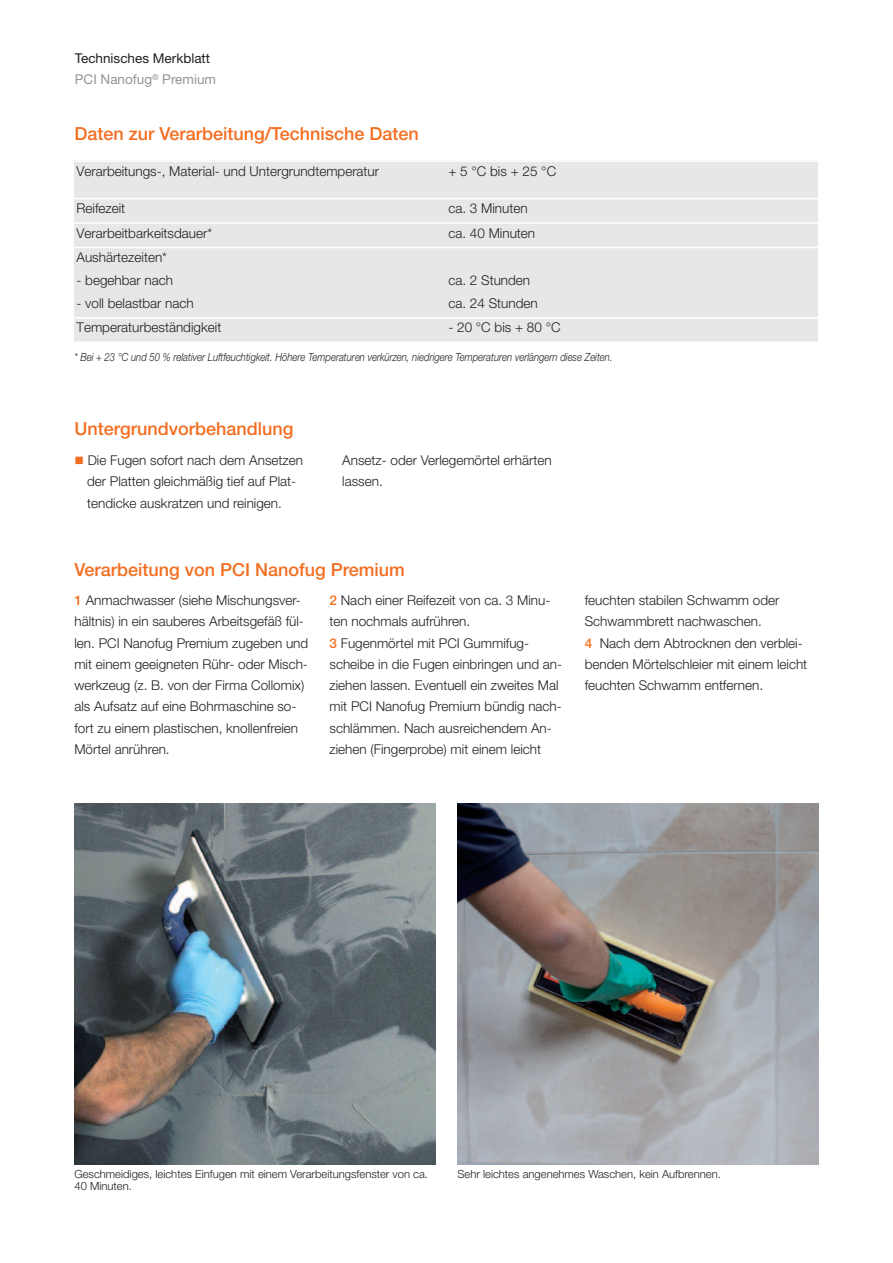
<style>
.page{position:relative;width:893px;height:1263px;background:#fff}
.page>*{position:absolute;margin:0;border:0;box-sizing:border-box;transform-origin:0 0}
.t1{font:500 18px "Helvetica Neue LT Pro";color:#f36e21}
.t2{font:300 13.5px/21.3px "Helvetica Neue LT Pro";color:#231f20}
.t3{font:13.5px/21.3px "Helvetica Neue LT Pro";color:#231f20}
.t4{font:300 11.25px "Helvetica Neue LT Pro";color:#231f20}
.t5{font:italic 300 11.25px "Helvetica Neue LT Pro";color:#231f20;scale:.85 1}
.s1{color:#939598}
.s2{color:#f36e21}
.s3{font-family:"Courier New";font-weight:400;font-size:10.5px;color:#fff}
.s4{font-weight:500;color:#f36e21}
</style>
<div class="page">
<div style="left:74px;top:160px;width:372px;height:39px;background:#e6e7e9"></div>
<div style="left:446px;top:160px;width:372px;height:39px;background:#e6e7e9"></div>
<div style="left:74px;top:199px;width:372px;height:24px;background:#e6e7e9"></div>
<div style="left:446px;top:199px;width:372px;height:24px;background:#e6e7e9"></div>
<div style="left:74px;top:223px;width:372px;height:25px;background:#e6e7e9"></div>
<div style="left:446px;top:223px;width:372px;height:25px;background:#e6e7e9"></div>
<div style="left:74px;top:248px;width:558px;height:23px;background:#e6e7e9"></div>
<div style="left:632px;top:248px;width:186px;height:23px;background:#e6e7e9"></div>
<div style="left:74px;top:271px;width:372px;height:23px;background:#e6e7e9"></div>
<div style="left:446px;top:271px;width:372px;height:23px;background:#e6e7e9"></div>
<div style="left:74px;top:294px;width:372px;height:24px;background:#e6e7e9"></div>
<div style="left:446px;top:294px;width:372px;height:24px;background:#e6e7e9"></div>
<div style="left:74px;top:318px;width:372px;height:25px;background:#e6e7e9"></div>
<div style="left:446px;top:318px;width:372px;height:25px;background:#e6e7e9"></div>
<hr style="left:74px;top:160px;width:744px;height:2px;background:#fff">
<hr style="left:74px;top:198px;width:744px;height:1px;background:#fff">
<hr style="left:74px;top:222px;width:744px;height:2px;background:#fff">
<hr style="left:74px;top:247px;width:744px;height:1px;background:#fff">
<hr style="left:74px;top:317px;width:744px;height:2px;background:#fff">
<hr style="left:74px;top:341px;width:744px;height:2px;background:#fff">
<img style="left:457px;top:803px;width:362px;height:361px">
<img style="left:74px;top:803px;width:362px;height:361px">
<p class="t3" style="left:75px;top:49px;width:143px">Technisches Merkblatt<br><span class="s1">PCI Nanofug</span><sup>®</sup> <span class="s1">Premium</span></p>
<h1 class="t1" style="left:74px;top:128px;width:346px">Daten zur Verarbeitung/Technische Daten</h1>
<p class="t2" style="left:77px;top:162px;width:304px">Verarbeitungs-, Material- und Untergrundtemperatur</p>
<p class="t2" style="left:448px;top:162px;width:109px">+5°Cbis+25°C</p>
<p class="t2" style="left:77px;top:199px;width:50px">Reifezeit</p>
<p class="t2" style="left:448px;top:199px;width:81px">ca. 3 Minuten</p>
<p class="t2" style="left:77px;top:224px;width:137px">Verarbeitbarkeitsdauer*</p>
<p class="t2" style="left:448px;top:224px;width:88px">ca. 40 Minuten</p>
<p class="t2" style="left:77px;top:248px;width:92px">Aushärtezeiten*</p>
<p class="t2" style="left:77px;top:271px;width:98px">- begehbar nach</p>
<p class="t2" style="left:448px;top:271px;width:83px">ca. 2 Stunden</p>
<p class="t2" style="left:77px;top:294px;width:119px">- voll belastbar nach</p>
<p class="t2" style="left:448px;top:294px;width:91px">ca. 24 Stunden</p>
<p class="t2" style="left:77px;top:318px;width:146px">Temperaturbeständigkeit</p>
<p class="t2" style="left:448px;top:318px;width:114px">- 20 °C bis + 80 °C</p>
<p class="t5" style="left:74px;top:353px;width:635px">* Bei + 23 °C und 50 % relativer Luftfeuchtigkeit. Höhere Temperaturen verkürzen, niedrigere Temperaturen verlängern diese Zeiten.</p>
<h1 class="t1" style="left:74px;top:422px;width:221px">Untergrundvorbehandlung</h1>
<p class="t2" style="left:87px;top:451px;width:217px;text-indent:-13px"><span class="s2">■</span> Die Fugen sofort nach dem Ansetzen der Platten gleichmäßig tief auf Plat&shy;tendicke auskratzen und reinigen.</p>
<p class="t2" style="left:342px;top:451px;width:211px">Ansetz- oder Verlegemörtel erhärten lassen.</p>
<h1 class="t1" style="left:74px;top:563px;width:332px">Verarbeitung von PCI Nanofug Premium</h1>
<p class="t2" style="left:74px;top:591px;width:235px"><span class="s3">█</span><span class="s4">1</span> Anmachwasser (siehe Mischungsver&shy;hältnis) in ein sauberes Arbeitsgefäß fül&shy;len. PCI Nanofug Premium zugeben und mit einem geeigneten Rühr- oder Misch&shy;werkzeug (z. B. von der Firma Collomix) als Aufsatz auf eine Bohrmaschine so&shy;fort zu einem plastischen, knollenfreien Mörtel anrühren.</p>
<p class="t2" style="left:330px;top:591px;width:234px"><span class="s3">█</span><span class="s4">2</span> Nach einer Reifezeit von ca. 3 Minu&shy;ten nochmals aufrühren.<br><span class="s3">█</span><span class="s4">3</span> Fugenmörtel mit PCI Gummifug&shy;scheibe in die Fugen einbringen und an&shy;ziehen lassen. Eventuell ein zweites Mal mit PCI Nanofug Premium bündig nach&shy;schlämmen. Nach ausreichendem An&shy;ziehen (Fingerprobe) mit einem leicht</p>
<p class="t2" style="left:585px;top:591px;width:224px">feuchten stabilen Schwamm oder Schwammbrett nachwaschen.<br><span class="s3">█</span><span class="s4">4</span> Nach dem Abtrocknen den verblei&shy;benden Mörtelschleier mit einem leicht feuchten Schwamm entfernen.</p>
<p class="t4" style="left:74px;top:1170px;width:355px">Geschmeidiges, leichtes Einfugen mit einem Verarbeitungsfenster von ca.</p>
<p class="t4" style="left:457px;top:1170px;width:265px">Sehr leichtes angenehmes Waschen, kein Aufbrennen.</p>
<p class="t4" style="left:74px;top:1182px;width:59px">40 Minuten.</p>
</div>
